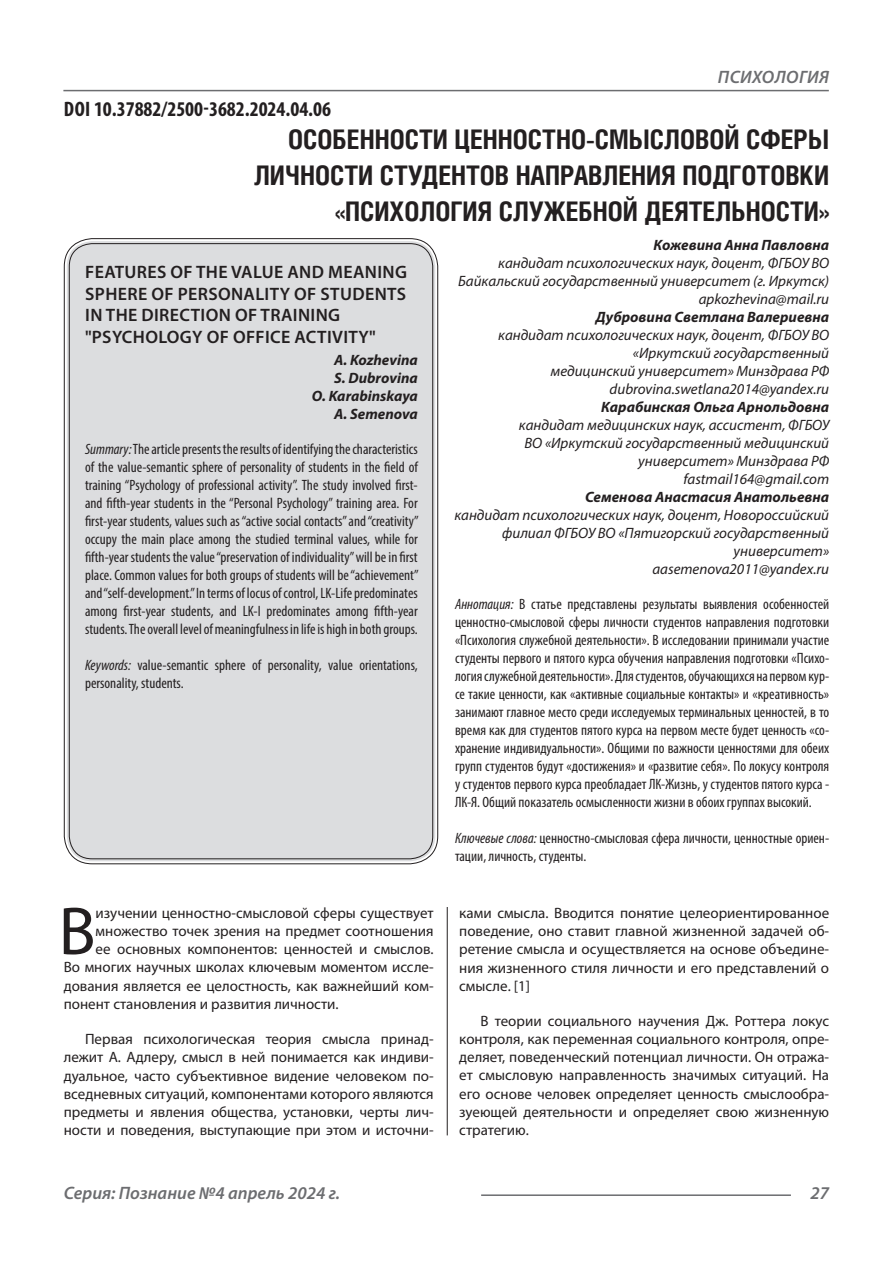
<style>
.page{position:relative;width:893px;height:1263px;background:#fff}
.page>*{position:absolute;margin:0;border:0;box-sizing:border-box;transform-origin:0 0}
.Статья_текст_первый{font:68.4px "Myriad Pro";color:#231f20}
.Статья_название{font:700 27px "Helios Cond C";color:#231f20}
.ДОИ{font:700 condensed 21px "Myriad Pro";color:#231f20}
.Статья_название_англ{font:600 18px/21.6px "Myriad Pro";letter-spacing:.02em;color:#231f20}
.t1{font:italic 600 18px "Myriad Pro";color:#6c6d70}
.t2{font:italic 600 18px "Myriad Pro";letter-spacing:.02em;color:#6c6d70}
.Статья_аннотация_тек{font:condensed 15px/18px "Myriad Pro";color:#231f20;text-align:justify}
.Статья_аннотация_анг{font:condensed 15px/18px "Myriad Pro";color:#231f20;text-align:justify}
.Статья_текст{font:15px/18.1px "Myriad Pro";color:#231f20;text-align:justify}
.Статья_автор_инфо{font:italic 15px/18px "Myriad Pro";color:#231f20;text-align:right}
.Статья_текст_первый-2{font:15px "Myriad Pro";color:#231f20}
.Статья_автор_фио_рус{font:italic 700 15px "Myriad Pro";color:#231f20}
.Статья_автор_англ{font:italic 700 15px "Myriad Pro";color:#231f20}
.s1{font-style:italic}
</style>
<div class="page">
<hr style="left:447px;top:128px;width:1px;height:1007px;background:#231f20">
<hr style="left:63px;top:90px;width:766px;height:1px;background:#6c6d70">
<hr style="left:481px;top:1194px;width:310px;height:2px;background:#6c6d70">
<div style="left:441px;top:103px;width:10px;height:804px;background:#fff"></div>
<div style="left:67px;top:241px;width:368px;height:620px;background:#dcdddf;border-radius:26px"></div>
<p class="ДОИ" style="left:64px;top:96px;width:269px">DOI 10.37882/2500-3682.2024.04.06</p>
<p class="t2" style="left:718px;top:66px;width:113px">ПСИХОЛОГИЯ</p>
<p class="Статья_название" style="left:288px;top:124px;width:542px">ОСОБЕННОСТИ ЦЕННОСТНО-СМЫСЛОВОЙ СФЕРЫ</p>
<p class="Статья_название" style="left:254px;top:160px;width:577px">ЛИЧНОСТИ СТУДЕНТОВ НАПРАВЛЕНИЯ ПОДГОТОВКИ</p>
<p class="Статья_название" style="left:335px;top:196px;width:496px">«ПСИХОЛОГИЯ СЛУЖЕБНОЙ ДЕЯТЕЛЬНОСТИ»</p>
<p class="Статья_автор_фио_рус" style="left:653px;top:235px;width:177px">Кожевина Анна Павловна</p>
<p class="Статья_автор_инфо" style="left:458px;top:254px;width:373px">кандидат психологических наук, доцент, ФГБОУ ВО<br>Байкальский государственный университет (г. Иркутск)</p>
<p class="Статья_автор_инфо" style="left:699px;top:290px;width:132px">apkozhevina@mail.ru</p>
<p class="Статья_автор_фио_рус" style="left:596px;top:307px;width:235px">Дубровина Светлана Валериевна</p>
<p class="Статья_автор_инфо" style="left:498px;top:326px;width:332px">кандидат психологических наук, доцент, ФГБОУ ВО «Иркутский государственный</p>
<p class="Статья_автор_инфо" style="left:550px;top:362px;width:280px">медицинский университет» Минздрава РФ</p>
<p class="Статья_автор_инфо" style="left:610px;top:380px;width:221px">dubrovina.swetlana2014@yandex.ru</p>
<p class="Статья_автор_фио_рус" style="left:601px;top:397px;width:229px">Карабинская Ольга Арнольдовна</p>
<p class="Статья_автор_инфо" style="left:519px;top:416px;width:312px">кандидат медицинских наук, ассистент, ФГБОУ<br>ВО «Иркутский государственный медицинский университет» Минздрава РФ</p>
<p class="Статья_автор_инфо" style="left:683px;top:470px;width:147px">fastmail164@gmail.com</p>
<p class="Статья_автор_фио_рус" style="left:585px;top:487px;width:246px">Семенова Анастасия Анатольевна</p>
<p class="Статья_автор_инфо" style="left:454px;top:506px;width:376px">кандидат психологических наук, доцент, Новороссийский филиал ФГБОУ ВО «Пятигорский государственный университет»</p>
<p class="Статья_автор_инфо" style="left:652px;top:560px;width:178px">aasemenova2011@yandex.ru</p>
<p class="Статья_аннотация_тек" style="left:455px;top:595px;width:376px"><span class="s1">Аннотация:</span> В статье представлены результаты выявления особенностей ценностно-смысловой сферы личности студентов направления подготовки «Психология служебной деятельности». В исследовании принимали участие студенты первого и пятого курса обучения направления подготовки «Психо&shy;логия служебной деятельности». Для студентов, обучающихся на первом кур&shy;се такие ценности, как «активные социальные контакты» и «креативность» занимают главное место среди исследуемых терминальных ценностей, в то время как для студентов пятого курса на первом месте будет ценность «со&shy;хранение индивидуальности». Общими по важности ценностями для обеих групп студентов будут «достижения» и «развитие себя». По локусу контроля у студентов первого курса преобладает ЛК-Жизнь, у студентов пятого курса - ЛК-Я. Общий показатель осмысленности жизни в обоих группах высокий.</p>
<p class="Статья_аннотация_тек" style="left:455px;top:829px;width:376px"><span class="s1">Ключевые слова:</span> ценностно-смысловая сфера личности, ценностные ориен&shy;тации, личность, студенты.</p>
<p class="Статья_название_англ" style="left:85px;top:261px;width:323px">FEATURES OF THE VALUE AND MEANING<br>SPHERE OF PERSONALITY OF STUDENTS<br>IN THE DIRECTION OF TRAINING "PSYCHOLOGY OF OFFICE ACTIVITY"</p>
<p class="Статья_автор_англ" style="left:334px;top:350px;width:85px">A. Kozhevina</p>
<p class="Статья_автор_англ" style="left:334px;top:368px;width:85px">S. Dubrovina</p>
<p class="Статья_автор_англ" style="left:312px;top:386px;width:107px">O. Karabinskaya</p>
<p class="Статья_автор_англ" style="left:334px;top:404px;width:85px">A. Semenova</p>
<p class="Статья_аннотация_анг" style="left:85px;top:439px;width:335px"><span class="s1">Summary:</span> The article presents the results of identifying the characteristics of the value-semantic sphere of personality of students in the field of training “Psychology of professional activity”. The study involved first&shy;and fifth-year students in the “Personal Psychology” training area. For first-year students, values such as “active social contacts” and “creativity” occupy the main place among the studied terminal values, while for fifth-year students the value “preservation of individuality” will be in first place. Common values for both groups of students will be “achievement” and “self-development.” In terms of locus of control, LK-Life predominates among first-year students, and LK-I predominates among fifth-year students. The overall level of meaningfulness in life is high in both groups.</p>
<p class="Статья_аннотация_анг" style="left:85px;top:655px;width:334px"><span class="s1">Keywords:</span> value-semantic sphere of personality, value orientations, personality, students.</p>
<p class="Статья_текст_первый" style="left:59px;top:889px;width:39px">В</p>
<p class="Статья_текст_первый-2" style="left:96px;top:904px;width:340px">изучении ценностно-смысловой сферы существует</p>
<p class="Статья_текст_первый-2" style="left:96px;top:922px;width:340px">множество точек зрения на предмет соотношения</p>
<p class="Статья_текст_первый-2" style="left:96px;top:940px;width:340px">ее основных компонентов: ценностей и смыслов.</p>
<p class="Статья_текст_первый-2" style="left:64px;top:958px;width:371px">Во многих научных школах ключевым моментом иссле-</p>
<p class="Статья_текст_первый-2" style="left:64px;top:976px;width:371px">дования является ее целостность, как важнейший ком-</p>
<p class="Статья_текст_первый-2" style="left:64px;top:994px;width:276px">понент становления и развития личности.</p>
<p class="Статья_текст" style="left:64px;top:1030px;width:371px;text-indent:21px">Первая психологическая теория смысла принад&shy;лежит А. Адлеру, смысл в ней понимается как индиви&shy;дуальное, часто субъективное видение человеком по&shy;вседневных ситуаций, компонентами которого являются предметы и явления общества, установки, черты лич&shy;ности и поведения, выступающие при этом и источни-</p>
<p class="Статья_текст" style="left:459px;top:904px;width:371px">ками смысла. Вводится понятие целеориентированное поведение, оно ставит главной жизненной задачей об&shy;ретение смысла и осуществляется на основе объедине&shy;ния жизненного стиля личности и его представлений о смысле. [1]</p>
<p class="Статья_текст" style="left:459px;top:1011px;width:371px;text-indent:21px">В теории социального научения Дж. Роттера локус контроля, как переменная социального контроля, опре&shy;деляет, поведенческий потенциал личности. Он отража&shy;ет смысловую направленность значимых ситуаций. На его основе человек определяет ценность смыслообра&shy;зуеющей деятельности и определяет свою жизненную стратегию.</p>
<p class="t1" style="left:64px;top:1182px;width:278px">Серия: Познание №4 апрель 2024 г.</p>
<p class="t1" style="left:810px;top:1182px;width:20px">27</p>
</div>
